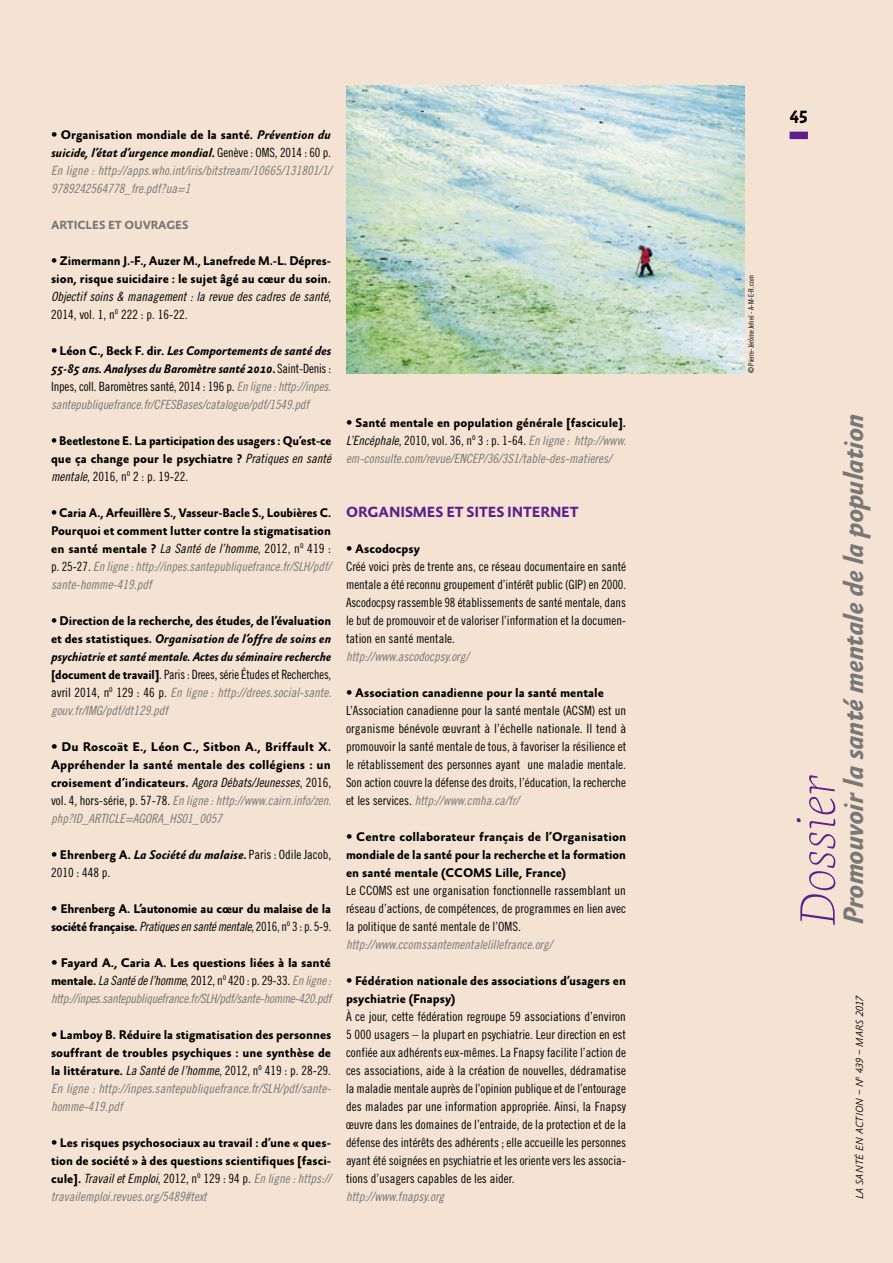
<style>
.page{position:relative;width:893px;height:1263px;background:#f4e3d3}
.page>*{position:absolute;margin:0;border:0;box-sizing:border-box;transform-origin:0 0}
.t1{font:italic 100 50.85px "Geneo Pro";letter-spacing:.01em;color:#5e1f8c}
.t2{font:italic 700 28.5px "Absara Sans OT";letter-spacing:-.02em;color:#777776}
.t3{font:700 18px "Absara Sans OT";color:#000}
.t4{font:700 15px "Absara Sans OT";letter-spacing:-.01em;color:#5e1f8c}
.t5{font:12.75px/18px "Trade Gothic LT Std Cn 18";color:#000;text-align:justify}
.t6{font:12.75px/18px "Trade Gothic LT Std Cn 18 Obl";color:#777776}
.t7{font:700 12.75px/18px "Absara Sans OT";color:#000}
.t8{font:italic 700 12.75px/18px "Absara Sans OT";letter-spacing:-.01em;color:#000}
.t9{font:700 12.75px/18px "Absara Sans OT";color:#000;scale:.96 1}
.t10{font:12.75px "Trade Gothic LT Std Cn 18 Obl";letter-spacing:-.02em;color:#777776}
.t11{font:12.75px "Trade Gothic LT Std Cn 18";color:#000;scale:.95 1}
.t12{font:12.75px "Trade Gothic LT Std Cn 18 Obl";letter-spacing:-.025em;color:#000}
.t13{font:12.75px "Trade Gothic LT Std Cn 18";letter-spacing:-.02em;color:#000}
.t14{font:12.75px "Trade Gothic LT Std Cn 18 Obl";color:#000}
.t15{font:700 12.75px "Absara Sans OT";letter-spacing:-.02em;color:#000}
.t16{font:700 12.75px "Absara Sans OT";color:#000;scale:1.04 1}
.t17{font:700 12px "Absara Sans OT";letter-spacing:-.01em;color:#777776}
.t18{font:italic 300 10.5px "Absara Sans OT";letter-spacing:.01em;color:#000}
.t19{font:7.5px "Trade Gothic LT Std Cn 18";color:#000}
.s1{font-family:"Trade Gothic LT Std Cn 18";font-weight:400;font-style:normal}
.s2{font-style:normal}
.s3{font-family:"Trade Gothic LT Std Cn 18";font-weight:400}
.s4{font-family:"Trade Gothic LT Std Cn 18"}
.s5{font-family:"Trade Gothic LT Std Cn 18 Obl";color:#777776}
.s6{font-family:"Trade Gothic LT Std Cn 18 Obl";font-weight:400}
.s7{font-family:"Trade Gothic LT Std Cn 18 Obl"}
.s8{font-family:"Absara Sans OT";font-weight:700;color:#000}
.s9{color:#000}
.s10{font-family:"Trade Gothic LT Std Cn 18";color:#000}
.s11{font-family:"Absara Sans OT";font-weight:700}
.s12{font-family:"Absara Sans OT";font-weight:700;font-style:italic}
</style>
<div class="page">
<img style="left:346px;top:85px;width:398px;height:288px">
<div style="left:790px;top:132px;width:18px;height:7px;background:#5e1f8c"></div>
<p class="t8" style="left:51px;top:126px;width:282px"><span class="s1">•</span> <span class="s2">Organisation mondiale de la santé.</span> Prévention du suicide, l’état d’urgence mondial<span class="s2">.</span> <span class="s1">Genève : OMS, 2014 : 60 p.</span></p>
<p class="t6" style="left:51px;top:162px;width:282px">En ligne : http://apps.who.int/iris/bitstream/10665/131801/1/<br>9789242564778_fre.pdf?ua=1</p>
<p class="t17" style="left:51px;top:218px;width:139px">ARTICLES ET OUVRAGES</p>
<p class="t7" style="left:51px;top:252px;width:282px"><span class="s3">•</span> Zimermann J.‑F., Auzer M., Lanefrede M.‑L. Dépres‑ sion, risque suicidaire : le sujet âgé au cœur du soin.</p>
<p class="t14" style="left:51px;top:289px;width:282px">Objectif soins &amp; management : la revue des cadres de santé<span class="s4">,</span></p>
<p class="t5" style="left:51px;top:305px;width:138px">2014, vol. 1, n<sup>o</sup> 222 : p. 16‑22.</p>
<p class="t8" style="left:51px;top:342px;width:282px"><span class="s1">•</span> <span class="s2">Léon C., Beck F. dir.</span> Les Comportements de santé des<br>55‑85 ans. Analyses du Baromètre santé 2010<span class="s2">.</span> <span class="s1">Saint‑Denis :</span></p>
<p class="t5" style="left:51px;top:377px;width:282px">Inpes, coll. Baromètres santé, 2014 : 196 p. <span class="s5">En ligne : http://inpes.</span></p>
<p class="t6" style="left:51px;top:396px;width:259px">santepubliquefrance.fr/CFESBases/catalogue/pdf/1549.pdf</p>
<p class="t9" style="left:51px;top:432px;width:293px"><span class="s3">•</span> Beetlestone E. La participation des usagers : Qu’est‑ce que ça change pour le psychiatre ? <span class="s6">Pratiques en santé</span></p>
<p class="t5" style="left:51px;top:467px;width:139px"><span class="s7">mentale</span>, 2016, n<sup>o</sup> 2 : p. 19‑22.</p>
<p class="t9" style="left:51px;top:504px;width:293px"><span class="s3">•</span> Caria A., Arfeuillère S., Vasseur‑Bacle S., Loubières C.<br>Pourquoi et comment lutter contre la stigmatisation</p>
<p class="t6" style="left:51px;top:540px;width:282px;text-align:justify"><span class="s8">en santé mentale ?</span> <span class="s9">La Santé de l’homme</span><span class="s10">, 2012, n</span><sup>o</sup> <span class="s10">419 : p. 25‑27.</span> En ligne : http://inpes.santepubliquefrance.fr/SLH/pdf/ sante‑homme‑419.pdf</p>
<p class="t8" style="left:51px;top:612px;width:282px;text-align:justify"><span class="s1">•</span> <span class="s2">Direction de la recherche, des études, de l’évaluation et des statistiques.</span> Organisation de l’offre de soins en psychiatrie et santé mentale. Actes du séminaire recherche</p>
<p class="t11" style="left:51px;top:667px;width:296px"><span class="s11">[document de travail]</span>. Paris : Drees, série Études et Recherches,</p>
<p class="t6" style="left:51px;top:684px;width:282px"><span class="s10">avril 2014, n</span><sup>o</sup> <span class="s10">129 : 46 p.</span> En ligne : http://drees.social‑sante. gouv.fr/IMG/pdf/dt129.pdf</p>
<p class="t7" style="left:51px;top:738px;width:282px;text-align:justify"><span class="s3">•</span> Du Roscoät E., Léon C., Sitbon A., Briffault X.<br>Appréhender la santé mentale des collégiens : un croisement d’indicateurs. <span class="s6">Agora Débats/Jeunesses</span><span class="s3">, 2016,</span></p>
<p class="t6" style="left:51px;top:792px;width:282px"><span class="s10">vol. 4, hors‑série, p. 57‑78.</span> En ligne : http://www.cairn.info/zen. php?ID_ARTICLE=AGORA_HS01_0057</p>
<p class="t5" style="left:51px;top:845px;width:282px">• <span class="s11">Ehrenberg A.</span> <span class="s12">La Société du malaise</span><span class="s11">.</span> Paris : Odile Jacob,<br>2010 : 448 p.</p>
<p class="t15" style="left:51px;top:902px;width:282px"><span class="s3">•</span> Ehrenberg A. L’autonomie au cœur du malaise de la</p>
<p class="t12" style="left:51px;top:919px;width:282px"><span class="s11">société française.</span> Pratiques en santé mentale<span class="s4">, 2016, n</span><sup>o</sup> <span class="s4">3 : p. 5‑9.</span></p>
<p class="t16" style="left:51px;top:956px;width:271px"><span class="s3">•</span> Fayard A., Caria A. Les questions liées à la santé</p>
<p class="t13" style="left:51px;top:973px;width:282px"><span class="s11">mentale.</span> <span class="s7">La Santé de l’homme</span>, 2012, n<sup>o</sup> 420 : p. 29‑33. <span class="s5">En ligne :</span></p>
<p class="t10" style="left:51px;top:991px;width:282px">http://inpes.santepubliquefrance.fr/SLH/pdf/sante‑homme‑420.pdf</p>
<p class="t7" style="left:51px;top:1026px;width:282px"><span class="s3">•</span> Lamboy B. Réduire la stigmatisation des personnes souffrant de troubles psychiques : une synthèse de</p>
<p class="t5" style="left:51px;top:1061px;width:282px"><span class="s11">la littérature.</span> <span class="s7">La Santé de l’homme</span>, 2012, n<sup>o</sup> 419 : p. 28‑29.</p>
<p class="t6" style="left:51px;top:1080px;width:281px">En ligne : http://inpes.santepubliquefrance.fr/SLH/pdf/sante‑ homme‑419.pdf</p>
<p class="t7" style="left:51px;top:1134px;width:282px"><span class="s3">•</span> Les risques psychosociaux au travail : d’une « ques‑ tion de société » à des questions scientifiques [fasci‑</p>
<p class="t6" style="left:51px;top:1170px;width:282px"><span class="s8">cule].</span> <span class="s9">Travail et Emploi</span><span class="s10">, 2012, n</span><sup>o</sup> <span class="s10">129 : 94 p.</span> En ligne : https:// travailemploi.revues.org/5489#text</p>
<p class="t7" style="left:346px;top:414px;width:282px"><span class="s3">•</span> Santé mentale en population générale [fascicule].</p>
<p class="t5" style="left:346px;top:431px;width:282px"><span class="s7">L’Encéphale</span>, 2010, vol. 36, n<sup>o</sup> 3 : p. 1‑64. <span class="s5">En ligne : http://www.</span></p>
<p class="t6" style="left:346px;top:450px;width:267px">em‑consulte.com/revue/ENCEP/36/3S1/table‑des‑matieres/</p>
<p class="t4" style="left:346px;top:504px;width:234px">ORGANISMES ET SITES INTERNET</p>
<p class="t7" style="left:346px;top:540px;width:75px"><span class="s3">•</span> Ascodocpsy</p>
<p class="t5" style="left:346px;top:557px;width:282px">Créé voici près de trente ans, ce réseau documentaire en santé mentale a été reconnu groupement d’intérêt public (GIP) en 2000.<br>Ascodocpsy rassemble 98 établissements de santé mentale, dans le but de promouvoir et de valoriser l’information et la documen‑ tation en santé mentale.</p>
<p class="t6" style="left:346px;top:648px;width:125px">http://www.ascodocpsy.org/</p>
<p class="t7" style="left:346px;top:684px;width:259px"><span class="s3">•</span> Association canadienne pour la santé mentale</p>
<p class="t5" style="left:346px;top:701px;width:282px">L’Association canadienne pour la santé mentale (ACSM) est un organisme bénévole œuvrant à l’échelle nationale. Il tend à promouvoir la santé mentale de tous, à favoriser la résilience et le rétablissement des personnes ayant une maladie mentale.<br>Son action couvre la défense des droits, l’éducation, la recherche</p>
<p class="t6" style="left:346px;top:792px;width:175px"><span class="s10">et les services.</span> http://www.cmha.ca/fr/</p>
<p class="t7" style="left:346px;top:828px;width:282px;text-align:justify"><span class="s3">•</span> Centre collaborateur français de l’Organisation mondiale de la santé pour la recherche et la formation en santé mentale (CCOMS Lille, France)</p>
<p class="t5" style="left:346px;top:881px;width:282px">Le CCOMS est une organisation fonctionnelle rassemblant un réseau d’actions, de compétences, de programmes en lien avec la politique de santé mentale de l’OMS.</p>
<p class="t6" style="left:346px;top:936px;width:208px">http://www.ccomssantementalelillefrance.org/</p>
<p class="t7" style="left:346px;top:972px;width:282px"><span class="s3">•</span> Fédération nationale des associations d’usagers en psychiatrie (Fnapsy)</p>
<p class="t5" style="left:346px;top:1007px;width:282px">À ce jour, cette fédération regroupe 59 associations d’environ 5 000 usagers – la plupart en psychiatrie. Leur direction en est confiée aux adhérents eux‑mêmes. La Fnapsy facilite l’action de ces associations, aide à la création de nouvelles, dédramatise la maladie mentale auprès de l’opinion publique et de l’entourage des malades par une information appropriée. Ainsi, la Fnapsy œuvre dans les domaines de l’entraide, de la protection et de la défense des intérêts des adhérents ; elle accueille les personnes ayant été soignées en psychiatrie et les oriente vers les associa‑ tions d’usagers capables de les aider.</p>
<p class="t6" style="left:346px;top:1188px;width:100px">http://www.fnapsy.org</p>
<h3 class="t3" style="left:790px;top:107px;width:20px">45</h3>
<p class="t19" style="left:747px;top:373px;width:99px;rotate:-90deg">© Pierre-Jérôme Jehel - A-M-E-R.com</p>
<h2 class="t2" style="left:838px;top:925px;width:512px;rotate:-90deg">Promouvoir la santé mentale de la population</h2>
<h1 class="t1" style="left:778px;top:925px;width:152px;rotate:-90deg">Dossier</h1>
<p class="t18" style="left:854px;top:1199px;width:206px;rotate:-90deg">LA SANTÉ EN ACTION – N<sup>o</sup> 439 – Mars 2017</p>
</div>
